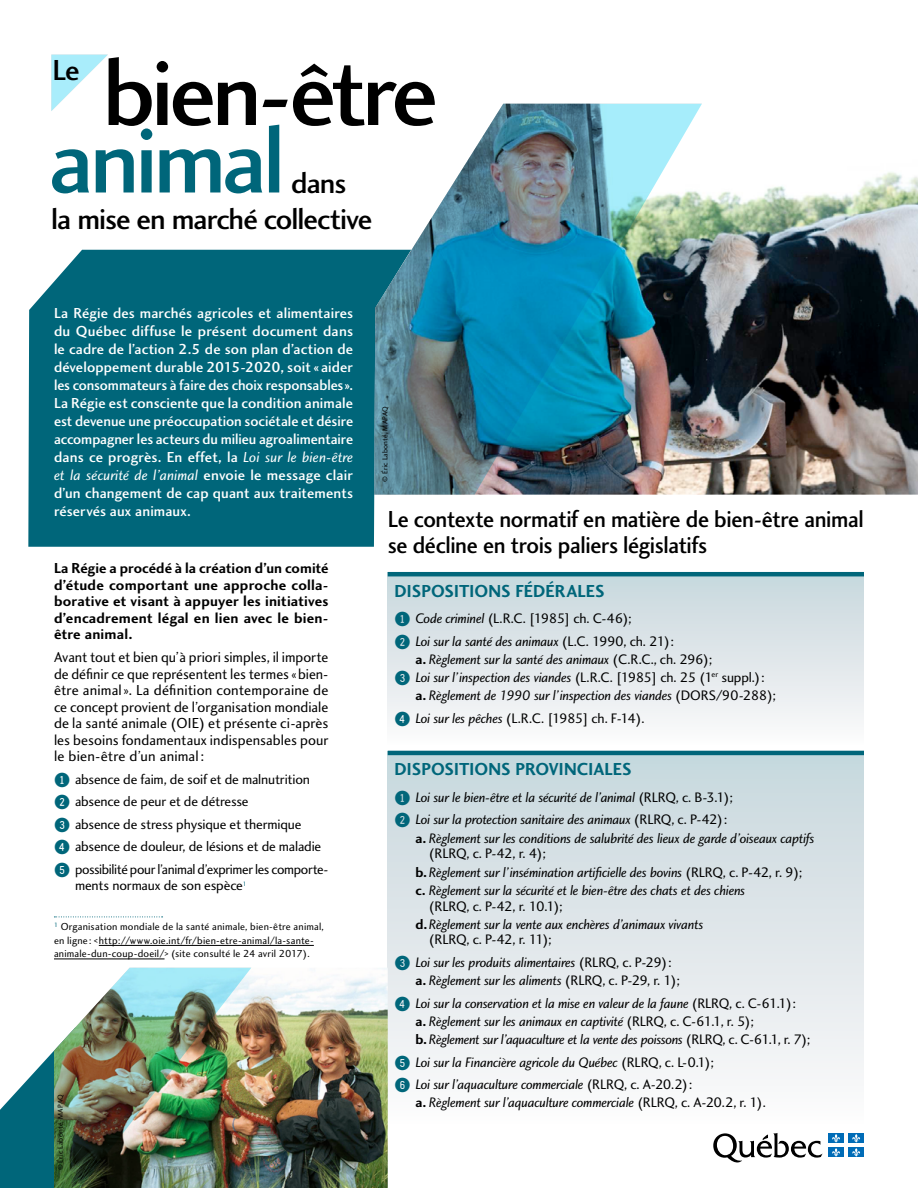
<style>
.page{position:relative;width:918px;height:1188px;background:#fff}
.page>*{position:absolute;margin:0;border:0;box-sizing:border-box;transform-origin:0 0}
.t1{font:96px/67.5px "Charlotte Sans Medium Plain";letter-spacing:-.045em;color:#000}
.t2{font:30px/36px "Charlotte Sans Medium Plain";letter-spacing:-.035em;color:#000}
.t3{font:24px/25.5px "Charlotte Sans Medium Plain";letter-spacing:-.015em;color:#000;scale:.95 1}
.t4{font:18px "Charlotte Sans Bold Plain";letter-spacing:.005em;color:#00667a}
.t5{font:15px/18px "Charlotte Sans Medium Plain";letter-spacing:.005em;color:#fff;text-align:justify}
.t6{font:15px/16.5px "Charlotte Sans Book Plain";letter-spacing:.005em;color:#000;text-align:justify}
.t7{font:15px/16.5px "Charlotte Sans Bold Plain";letter-spacing:.015em;color:#000;text-align:justify}
.t8{font:14.25px/15.8px "Charlotte Sans Book Italic Plain";letter-spacing:-.02em;color:#000}
.t9{font:14.25px/15.8px "Charlotte Sans Book Plain";letter-spacing:-.015em;color:#000}
.Footnote{font:10.5px/13.5px "Charlotte Sans Book Plain";letter-spacing:.02em;color:#000}
.t10{font:7.5px "Charlotte Sans Book Plain";letter-spacing:.03em;color:#000}
.s1{color:#00667a}
.s2{font-family:"Charlotte Sans Book Italic Plain"}
.s3{font-family:"Fyra Numeric Circle Closed";font-size:19.5px;color:#00667a}
.s4{font-family:"Charlotte Sans Book Plain"}
.s5{font-family:"Charlotte Sans Bold Plain"}
</style>
<div class="page">
<svg style="left:51px;top:55px;width:57px;height:56px"></svg>
<div style="left:28px;top:250px;width:347px;height:297px;background:#00667a"></div>
<img style="left:702px;top:172px;width:216px;height:323px">
<img style="left:374px;top:104px;width:328px;height:391px">
<svg style="left:54px;top:917px;width:109px;height:1px"></svg>
<hr style="left:99px;top:945px;width:215px;height:1px;background:#000">
<hr style="left:54px;top:959px;width:111px;height:1px;background:#000">
<div style="left:388px;top:573px;width:476px;height:172px;background:linear-gradient(to bottom,#c6d6dc,#fbfafb)"></div>
<hr style="left:388px;top:572px;width:476px;height:4px;background:#00667a">
<div style="left:388px;top:752px;width:476px;height:373px;background:linear-gradient(to bottom,#c6d6dc,#fcfafb)"></div>
<hr style="left:388px;top:751px;width:476px;height:4px;background:#00667a">
<img style="left:251px;top:968px;width:137px;height:220px">
<img style="left:0;top:968px;width:251px;height:220px">
<svg style="left:713px;top:1133px;width:110px;height:30px"></svg>
<div style="left:828px;top:1133px;width:16px;height:10px;background:#006cb7"></div>
<div style="left:848px;top:1133px;width:16px;height:10px;background:#006cb7"></div>
<div style="left:828px;top:1148px;width:16px;height:9px;background:#006cb7"></div>
<svg style="left:832px;top:1134px;width:8px;height:23px"></svg>
<div style="left:848px;top:1148px;width:16px;height:9px;background:#006cb7"></div>
<svg style="left:852px;top:1134px;width:8px;height:23px"></svg>
<h1 class="t1" style="left:49px;top:58px;width:391px;text-indent:54px">bien-être <span class="s1">animal</span></h1>
<h1 class="t2" style="left:53px;top:52px;width:29px">Le</h1>
<h1 class="t2" style="left:51px;top:164px;width:323px;text-indent:240px">dans la mise en marché collective</h1>
<p class="t5" style="left:54px;top:304px;width:301px">La Régie des marchés agricoles et alimentaires du Québec diffuse le présent document dans le cadre de l’action 2.5 de son plan d’action de développement durable 2015-2020, soit « aider les consommateurs à faire des choix responsables».<br>La Régie est consciente que la condition animale est devenue une préoccupation sociétale et désire accompagner les acteurs du milieu agroalimentaire dans ce progrès. En effet, la <span class="s2">Loi sur le bien-être et la sécurité de l’animal</span> envoie le message clair d’un changement de cap quant aux traitements réservés aux animaux.</p>
<p class="t7" style="left:54px;top:560px;width:276px">La Régie a procédé à la création d’un comité d’étude comportant une approche colla&shy;borative et visant à appuyer les initiatives d’encadrement légal en lien avec le bien&shy;être animal.</p>
<p class="t6" style="left:54px;top:649px;width:276px">Avant tout et bien qu’à priori simples, il importe de définir ce que représentent les termes «bien&shy;être animal». La définition contemporaine de ce concept provient de l’organisation mondiale de la santé animale (OIE) et présente ci-après les besoins fondamentaux indispensables pour le bien-être d’un animal :</p>
<p class="t9" style="left:54px;top:771px;width:258px"><span class="s3">1</span> absence de faim, de soif et de malnutrition</p>
<p class="t9" style="left:54px;top:794px;width:196px"><span class="s3">2</span> absence de peur et de détresse</p>
<p class="t9" style="left:54px;top:816px;width:249px"><span class="s3">3</span> absence de stress physique et thermique</p>
<p class="t9" style="left:54px;top:839px;width:269px"><span class="s3">4</span> absence de douleur, de lésions et de maladie</p>
<p class="t9" style="left:75px;top:861px;width:254px;text-indent:-21px"><span class="s3">5</span> possibilité pour l’animal d’exprimer les comporte&shy;ments normaux de son espèce<sup>1</sup></p>
<p class="Footnote" style="left:54px;top:920px;width:271px"><sup>1</sup> Organisation mondiale de la santé animale, bien-être animal, en ligne : &lt;http://www.oie.int/fr/bien-etre-animal/la-sante&shy;animale-dun-coup-doeil/&gt; (site consulté le 24 avril 2017).</p>
<p class="t10" style="left:56px;top:1170px;width:78px;rotate:-90deg">© Éric Labonté, MAPAQ</p>
<p class="t10" style="left:380px;top:482px;width:78px;rotate:-90deg">© Éric Labonté, MAPAQ</p>
<h2 class="t3" style="left:388px;top:506px;width:503px">Le contexte normatif en matière de bien-être animal se décline en trois paliers législatifs</h2>
<h3 class="t4" style="left:394px;top:580px;width:212px">DISPOSITIONS FÉDÉRALES</h3>
<p class="t9" style="left:394px;top:610px;width:239px"><span class="s3">1</span> <span class="s2">Code criminel</span> (L.R.C. [1985] ch. C-46);</p>
<p class="t8" style="left:394px;top:633px;width:281px"><span class="s3">2</span> Loi sur la santé des animaux <span class="s4">(L.C. 1990, ch. 21):</span></p>
<p class="t8" style="left:415px;top:651px;width:298px"><span class="s5">a.</span> Règlement sur la santé des animaux <span class="s4">(C.R.C., ch. 296);</span></p>
<p class="t8" style="left:394px;top:669px;width:372px"><span class="s3">3</span> Loi sur l’inspection des viandes <span class="s4">(L.R.C. [1985] ch. 25 (1</span><sup>er</sup> <span class="s4">suppl.):</span></p>
<p class="t8" style="left:415px;top:688px;width:362px"><span class="s5">a.</span> Règlement de 1990 sur l’inspection des viandes <span class="s4">(DORS/90-288);</span></p>
<p class="t9" style="left:394px;top:710px;width:252px"><span class="s3">4</span> <span class="s2">Loi sur les pêches</span> (L.R.C. [1985] ch. F-14).</p>
<h3 class="t4" style="left:394px;top:759px;width:239px">DISPOSITIONS PROVINCIALES</h3>
<p class="t8" style="left:394px;top:789px;width:340px"><span class="s3">1</span> Loi sur le bien-être et la sécurité de l’animal <span class="s4">(RLRQ, c. B-3.1);</span></p>
<p class="t8" style="left:394px;top:812px;width:334px"><span class="s3">2</span> Loi sur la protection sanitaire des animaux <span class="s4">(RLRQ, c. P-42):</span></p>
<p class="t8" style="left:429px;top:830px;width:387px;text-indent:-14px"><span class="s5">a.</span> Règlement sur les conditions de salubrité des lieux de garde d’oiseaux captifs <span class="s4">(RLRQ, c. P-42, r. 4);</span></p>
<p class="t8" style="left:415px;top:864px;width:388px"><span class="s5">b.</span>Règlement sur l’insémination artificielle des bovins <span class="s4">(RLRQ, c. P-42, r. 9);</span></p>
<p class="t8" style="left:429px;top:882px;width:318px;text-indent:-14px"><span class="s5">c.</span> Règlement sur la sécurité et le bien-être des chats et des chiens <span class="s4">(RLRQ, c. P-42, r. 10.1);</span></p>
<p class="t8" style="left:429px;top:916px;width:276px;text-indent:-14px"><span class="s5">d.</span>Règlement sur la vente aux enchères d’animaux vivants <span class="s4">(RLRQ, c. P-42, r. 11);</span></p>
<p class="t8" style="left:394px;top:954px;width:279px"><span class="s3">3</span> Loi sur les produits alimentaires <span class="s4">(RLRQ, c. P-29):</span></p>
<p class="t8" style="left:415px;top:972px;width:266px"><span class="s5">a.</span> Règlement sur les aliments <span class="s4">(RLRQ, c. P-29, r. 1);</span></p>
<p class="t8" style="left:394px;top:995px;width:403px"><span class="s3">4</span> Loi sur la conservation et la mise en valeur de la faune <span class="s4">(RLRQ, c. C-61.1):</span></p>
<p class="t8" style="left:415px;top:1013px;width:340px"><span class="s5">a.</span> Règlement sur les animaux en captivité <span class="s4">(RLRQ, c. C-61.1, r. 5);</span></p>
<p class="t8" style="left:415px;top:1031px;width:396px"><span class="s5">b.</span> Règlement sur l’aquaculture et la vente des poissons <span class="s4">(RLRQ, c. C-61.1, r. 7);</span></p>
<p class="t8" style="left:394px;top:1054px;width:321px"><span class="s3">5</span> Loi sur la Financière agricole du Québec <span class="s4">(RLRQ, c. L-0.1);</span></p>
<p class="t8" style="left:394px;top:1076px;width:299px"><span class="s3">6</span> Loi sur l’aquaculture commerciale <span class="s4">(RLRQ, c. A-20.2):</span></p>
<p class="t8" style="left:415px;top:1094px;width:352px"><span class="s5">a.</span> Règlement sur l’aquaculture commerciale <span class="s4">(RLRQ, c. A-20.2, r. 1).</span></p>
</div>
